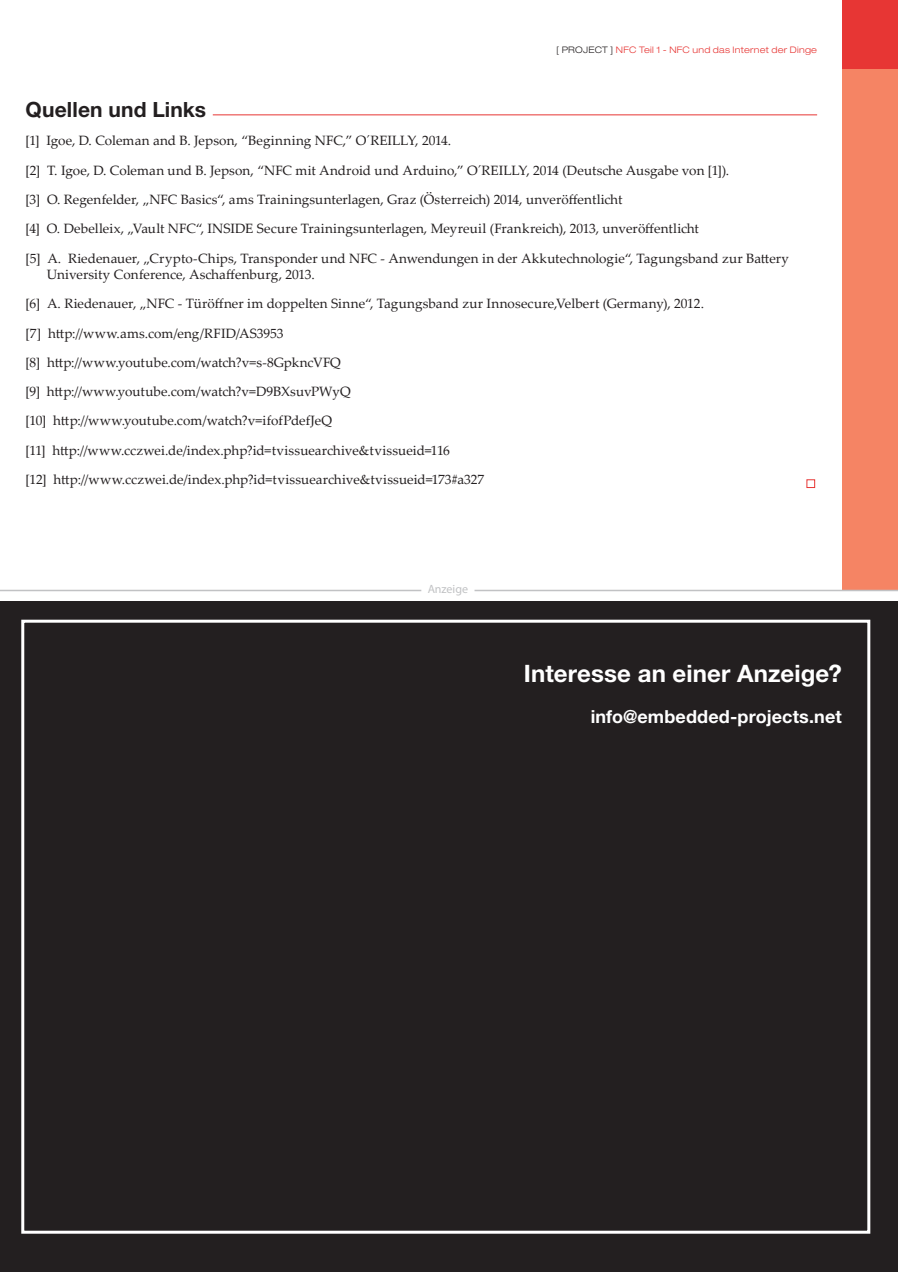
<style>
.page{position:relative;width:898px;height:1272px;background:#fff}
.page>*{position:absolute;margin:0;border:0;box-sizing:border-box;transform-origin:0 0}
.t1{font:700 24px "Helvetica Neue LT Std";letter-spacing:.005em;color:#fff}
.t2{font:700 21px "Helvetica Neue LT Std";letter-spacing:.005em;color:#231f20}
.t3{font:700 18px "Helvetica Neue LT Std";letter-spacing:.005em;color:#fff}
.t4{font:13.5px/29.2px "Palatino Linotype";letter-spacing:.005em;color:#231f20}
.t5{font:12px "Myriad Pro";letter-spacing:-.005em;color:#c1c2c4}
.t6{font:300 expanded 9px "Helvetica Neue LT Std";letter-spacing:.03em;color:#e73634}
.s1{color:#231f20}
</style>
<div class="page">
<div style="left:842px;top:68px;width:55px;height:1140px;background:#f58464"></div>
<div style="left:842px;top:0;width:55px;height:68px;background:#e73634"></div>
<div style="left:0;top:602px;width:897px;height:669px;background:#231f20"></div>
<hr style="left:213px;top:114px;width:603px;height:1px;background:#e73634">
<hr style="left:474px;top:589px;width:423px;height:2px;background:#c1c2c4">
<hr style="left:0;top:589px;width:421px;height:2px;background:#c1c2c4">
<div style="left:806px;top:479px;width:8px;height:9px;background:#fff;border:1px solid #e73634"></div>
<div style="left:21px;top:619px;width:849px;height:614px;border:3px solid #fff"></div>
<p class="t6" style="left:556px;top:45px;width:262px"><span class="s1">[ PROJECT ]</span> NFC Teil 1 - NFC und das Internet der Dinge</p>
<h2 class="t2" style="left:26px;top:96px;width:182px">Quellen und Links</h2>
<p class="t4" style="left:26px;top:126px;width:764px">[1] Igoe, D. Coleman and B. Jepson, “Beginning NFC,” O´REILLY, 2014.<br>[2] T. Igoe, D. Coleman und B. Jepson, “NFC mit Android und Arduino,” O´REILLY, 2014 (Deutsche Ausgabe von [1]).<br>[3] O. Regenfelder, „NFC Basics“, ams Trainingsunterlagen, Graz (Österreich) 2014, unveröffentlicht<br>[4] O. Debelleix, „Vault NFC“, INSIDE Secure Trainingsunterlagen, Meyreuil (Frankreich), 2013, unveröffentlicht<br>[5] A. Riedenauer, „Crypto-Chips, Transponder und NFC - Anwendungen in der Akkutechnologie“, Tagungsband zur Battery</p>
<p class="t4" style="left:26px;top:259px;width:679px;text-indent:21px">University Conference, Aschaffenburg, 2013.<br>[6] A. Riedenauer, „NFC - Türöffner im doppelten Sinne“, Tagungsband zur Innosecure,Velbert (Germany), 2012. [7] http://www.ams.com/eng/RFID/AS3953<br>[8] http://www.youtube.com/watch?v=s-8GpkncVFQ<br>[9] http://www.youtube.com/watch?v=D9BXsuvPWyQ<br>[10] http://www.youtube.com/watch?v=ifofPdefJeQ<br>[11] http://www.cczwei.de/index.php?id=tvissuearchive&amp;tvissueid=116<br>[12] http://www.cczwei.de/index.php?id=tvissuearchive&amp;tvissueid=173#a327</p>
<p class="t5" style="left:427px;top:582px;width:42px">Anzeige</p>
<h1 class="t1" style="left:523px;top:659px;width:319px">Interesse an einer Anzeige?</h1>
<h3 class="t3" style="left:590px;top:705px;width:252px">info@embedded-projects.net</h3>
</div>
